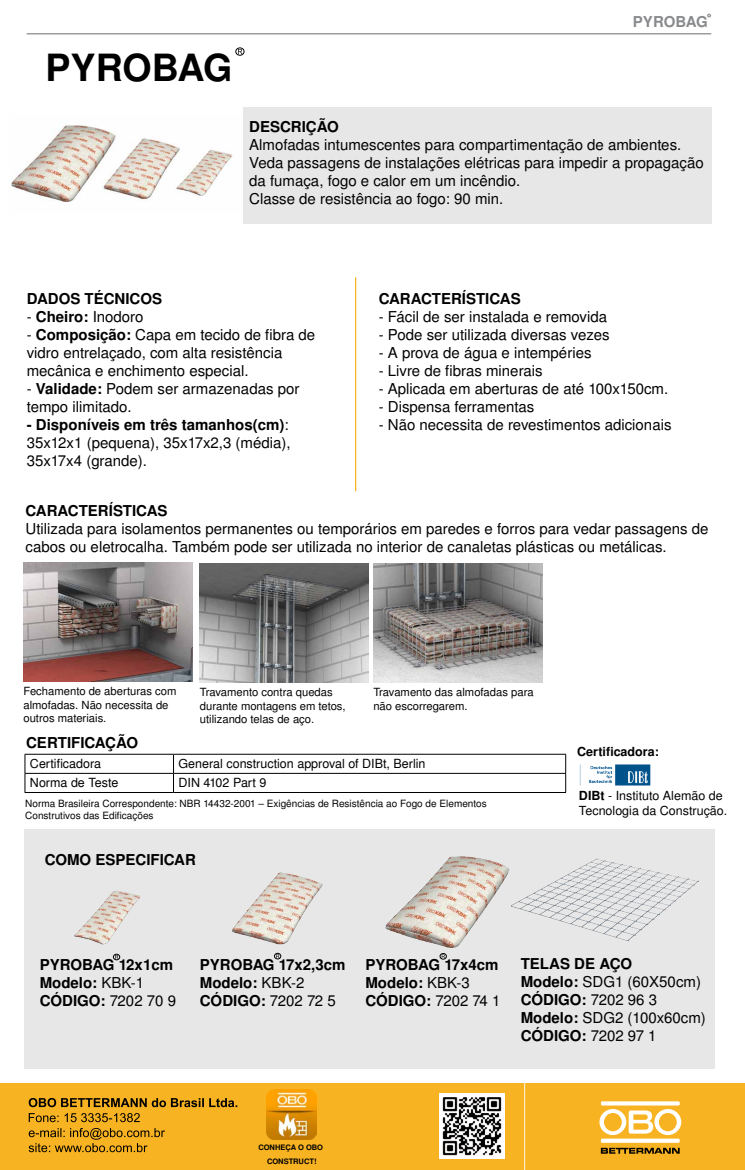
<style>
.page{position:relative;width:745px;height:1170px;background:#fff}
.page>*{position:absolute;margin:0;border:0;box-sizing:border-box;transform-origin:0 0}
.t1{font:700 37.5px "Nimbus Sans LOT";letter-spacing:-.005em;color:#000}
.t2{font:15px/18px "Nimbus Sans LOT";color:#000}
.t3{font:700 15px/18px "Nimbus Sans LOT";color:#000}
.t4{font:700 15px "Nimbus Sans LOT";letter-spacing:-.005em;color:#898a8c}
.t5{font:12.5px "Nimbus San L";color:#000}
.t6{font:12.5px/15px "Nimbus Sans LOT";color:#000}
.t7{font:700 12.5px "Nimbus Sans LOT";color:#000}
.t8{font:11.25px/13.5px "Nimbus Sans LOT";color:#000}
.t9{font:10px/12px "Nimbus Sans LOT";color:#000}
.t10{font:700 7.5px/13.5px "Nimbus Sans LOT";color:#000;text-align:center}
.s1{font-weight:700}
.s2{font-weight:400}
</style>
<div class="page">
<div style="left:25px;top:829px;width:689px;height:239px;background:#e7e7e8"></div>
<div style="left:242px;top:107px;width:468px;height:116px;background:#e7e7e8"></div>
<hr style="left:355px;top:277px;width:1px;height:214px;background:#f8b322">
<hr style="left:27px;top:33px;width:683px;height:1px;background:#898a8c">
<div style="left:1px;top:1082px;width:522px;height:87px;background:#f8b322"></div>
<div style="left:0;top:1082px;width:524px;height:87px;border:1px solid #f8b322"></div>
<div style="left:525px;top:1082px;width:218px;height:87px;background:#f8b322"></div>
<svg style="left:600px;top:1138px;width:79px;height:4px"></svg>
<svg style="left:599px;top:1109px;width:81px;height:25px"></svg>
<svg style="left:600px;top:1101px;width:79px;height:4px"></svg>
<svg style="left:600px;top:1147px;width:79px;height:6px"></svg>
<div style="left:524px;top:1082px;width:220px;height:87px;border:1px solid #f8b322"></div>
<svg style="left:29px;top:1098px;width:208px;height:54px"></svg>
<img style="left:266px;top:1089px;width:50px;height:50px">
<div style="left:235px;top:48px;width:9px;height:8px;border:1px solid #000;border-radius:50%"></div>
<div style="left:113px;top:953px;width:7px;height:7px;border:1px solid #000;border-radius:50%"></div>
<div style="left:274px;top:952px;width:7px;height:7px;border:1px solid #000;border-radius:50%"></div>
<div style="left:439px;top:953px;width:7px;height:6px;border:1px solid #000;border-radius:50%"></div>
<hr style="left:25px;top:753px;width:148px;height:1px;background:#000">
<hr style="left:173px;top:753px;width:392px;height:1px;background:#000">
<hr style="left:25px;top:773px;width:148px;height:1px;background:#000">
<svg style="left:25px;top:754px;width:1px;height:38px"></svg>
<hr style="left:173px;top:773px;width:392px;height:1px;background:#000">
<svg style="left:173px;top:754px;width:1px;height:38px"></svg>
<svg style="left:565px;top:754px;width:1px;height:38px"></svg>
<hr style="left:25px;top:792px;width:148px;height:1px;background:#000">
<hr style="left:173px;top:792px;width:392px;height:1px;background:#000">
<img style="left:24px;top:562px;width:168px;height:119px">
<img style="left:200px;top:563px;width:168px;height:119px">
<img style="left:373px;top:563px;width:169px;height:119px">
<img style="left:11px;top:125px;width:222px;height:77px">
<img style="left:74px;top:890px;width:67px;height:55px">
<img style="left:232px;top:872px;width:91px;height:73px">
<img style="left:385px;top:856px;width:89px;height:92px">
<img style="left:474px;top:834px;width:241px;height:115px">
<img style="left:579px;top:764px;width:72px;height:22px">
<img style="left:439px;top:1093px;width:65px;height:65px">
<h1 class="t1" style="left:46px;top:45px;width:188px">PYROBAG</h1>
<p class="t4" style="left:632px;top:13px;width:76px">PYROBAG</p>
<p class="t3" style="left:249px;top:118px;width:91px">DESCRIÇÃO</p>
<p class="t2" style="left:249px;top:136px;width:456px">Almofadas intumescentes para compartimentação de ambientes.<br>Veda passagens de instalações elétricas para impedir a propagação da fumaça, fogo e calor em um incêndio.<br>Classe de resistência ao fogo: 90 min.</p>
<p class="t3" style="left:27px;top:290px;width:137px">DADOS TÉCNICOS</p>
<p class="t2" style="left:27px;top:308px;width:118px">- <span class="s1">Cheiro:</span> Inodoro</p>
<p class="t2" style="left:27px;top:326px;width:290px">- <span class="s1">Composição:</span> Capa em tecido de fibra de vidro entrelaçado, com alta resistência mecânica e enchimento especial.</p>
<p class="t2" style="left:27px;top:380px;width:274px">- <span class="s1">Validade:</span> Podem ser armazenadas por tempo ilimitado.</p>
<p class="t2" style="left:27px;top:416px;width:265px"><span class="s1">- Disponíveis em três tamanhos(cm)</span>:<br>35x12x1 (pequena), 35x17x2,3 (média),<br>35x17x4 (grande).</p>
<p class="t3" style="left:378px;top:290px;width:143px">CARACTERÍSTICAS</p>
<p class="t2" style="left:378px;top:308px;width:230px">- Fácil de ser instalada e removida</p>
<p class="t2" style="left:378px;top:326px;width:232px">- Pode ser utilizada diversas vezes</p>
<p class="t2" style="left:378px;top:344px;width:214px">- A prova de água e intempéries</p>
<p class="t2" style="left:378px;top:362px;width:165px">- Livre de fibras minerais</p>
<p class="t2" style="left:378px;top:380px;width:291px">- Aplicada em aberturas de até 100x150cm.</p>
<p class="t2" style="left:378px;top:398px;width:157px">- Dispensa ferramentas</p>
<p class="t2" style="left:378px;top:416px;width:294px">- Não necessita de revestimentos adicionais</p>
<p class="t3" style="left:26px;top:502px;width:143px">CARACTERÍSTICAS</p>
<p class="t2" style="left:26px;top:520px;width:684px">Utilizada para isolamentos permanentes ou temporários em paredes e forros para vedar passagens de cabos ou eletrocalha. Também pode ser utilizada no interior de canaletas plásticas ou metálicas.</p>
<p class="t8" style="left:23px;top:685px;width:154px">Fechamento de aberturas com almofadas. Não necessita de outros materiais.</p>
<p class="t8" style="left:200px;top:685px;width:147px">Travamento contra quedas durante montagens em tetos, utilizando telas de aço.</p>
<p class="t8" style="left:373px;top:685px;width:162px">Travamento das almofadas para não escorregarem.</p>
<p class="t3" style="left:26px;top:733px;width:113px">CERTIFICAÇÃO</p>
<p class="t5" style="left:30px;top:756px;width:73px">Certificadora</p>
<p class="t5" style="left:178px;top:756px;width:248px">General construction approval of DIBt, Berlin</p>
<p class="t5" style="left:30px;top:775px;width:90px">Norma de Teste</p>
<p class="t5" style="left:178px;top:775px;width:89px">DIN 4102 Part 9</p>
<p class="t9" style="left:25px;top:797px;width:462px">Norma Brasileira Correspondente: NBR 14432-2001 – Exigências de Resistência ao Fogo de Elementos<br>Construtivos das Edificações</p>
<p class="t3" style="left:45px;top:851px;width:153px">COMO ESPECIFICAR</p>
<p class="t7" style="left:577px;top:743px;width:83px">Certificadora:</p>
<p class="t6" style="left:578px;top:788px;width:150px"><span class="s1">DIBt</span> - Instituto Alemão de<br>Tecnologia da Construção.</p>
<p class="t3" style="left:40px;top:956px;width:138px">PYROBAG 12x1cm<br>Modelo: <span class="s2">KBK-1<br></span>CÓDIGO: <span class="s2">7202 70 9</span></p>
<p class="t3" style="left:200px;top:956px;width:147px">PYROBAG 17x2,3cm<br>Modelo: <span class="s2">KBK-2<br></span>CÓDIGO: <span class="s2">7202 72 5</span></p>
<p class="t3" style="left:365px;top:956px;width:136px">PYROBAG 17x4cm<br>Modelo: <span class="s2">KBK-3<br></span>CÓDIGO: <span class="s2">7202 74 1</span></p>
<p class="t2" style="left:520px;top:955px;width:186px"><span class="s1">TELAS DE AÇO<br>Modelo:</span> SDG1 (60X50cm)<br><span class="s1">CÓDIGO:</span> 7202 96 3<br><span class="s1">Modelo:</span> SDG2 (100x60cm)<br><span class="s1">CÓDIGO:</span> 7202 97 1</p>
<p class="t10" style="left:258px;top:1140px;width:66px">CONHEÇA O OBO<br>CONSTRUCT!</p>
</div>
